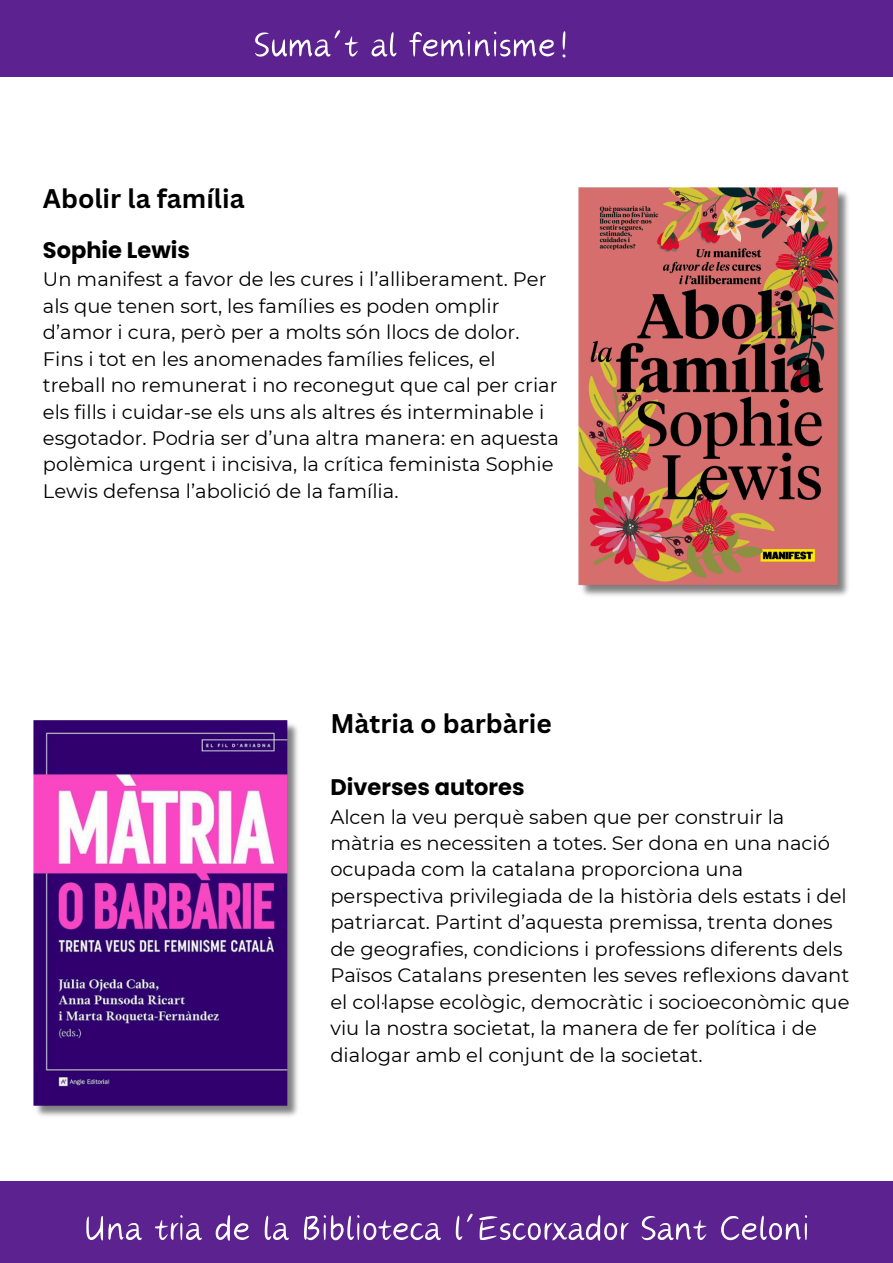
<style>
.page{position:relative;width:893px;height:1263px;background:#fff}
.page>*{position:absolute;margin:0;border:0;box-sizing:border-box;transform-origin:0 0}
.t1{font:50.25px "Canva Breeze";color:#fff}
.t2{font:700 26.25px "Canva Sans";color:#000}
.t3{font:700 22.5px "Poppins";color:#000}
.t4{font:19.5px/26.4px "Montserrat";color:#000}
</style>
<div class="page">
<div style="left:0;top:0;width:893px;height:77px;background:#5c2390"></div>
<img style="left:33px;top:720px;width:265px;height:396px">
<img style="left:578px;top:187px;width:270px;height:409px">
<div style="left:0;top:1181px;width:893px;height:82px;background:#5c2390"></div>
<h1 class="t1" style="left:253px;top:21px;width:321px">Suma’t al feminisme!</h1>
<p class="t2" style="left:43px;top:180px;width:203px">Abolir la família</p>
<p class="t3" style="left:43px;top:235px;width:149px">Sophie Lewis</p>
<h2 class="t4" style="left:43px;top:266px;width:517px">Un manifest a favor de les cures i l’alliberament. Per als que tenen sort, les famílies es poden omplir d’amor i cura, però per a molts són llocs de dolor.<br>Fins i tot en les anomenades famílies felices, el treball no remunerat i no reconegut que cal per criar els fills i cuidar-se els uns als altres és interminable i esgotador. Podria ser d’una altra manera: en aquesta polèmica urgent i incisiva, la crítica feminista Sophie Lewis defensa l’abolició de la família.</h2>
<h2 class="t2" style="left:330px;top:705px;width:223px">Màtria o barbàrie</h2>
<p class="t3" style="left:330px;top:772px;width:196px">Diverses autores</p>
<p class="t4" style="left:330px;top:803px;width:520px">Alcen la veu perquè saben que per construir la màtria es necessiten a totes. Ser dona en una nació ocupada com la catalana proporciona una perspectiva privilegiada de la història dels estats i del patriarcat. Partint d’aquesta premissa, trenta dones de geografies, condicions i professions diferents dels Països Catalans presenten les seves reflexions davant el col·lapse ecològic, democràtic i socioeconòmic que viu la nostra societat, la manera de fer política i de dialogar amb el conjunt de la societat.</p>
<p class="t1" style="left:84px;top:1204px;width:727px">Una tria de la Biblioteca l’Escorxador Sant Celoni</p>
</div>
